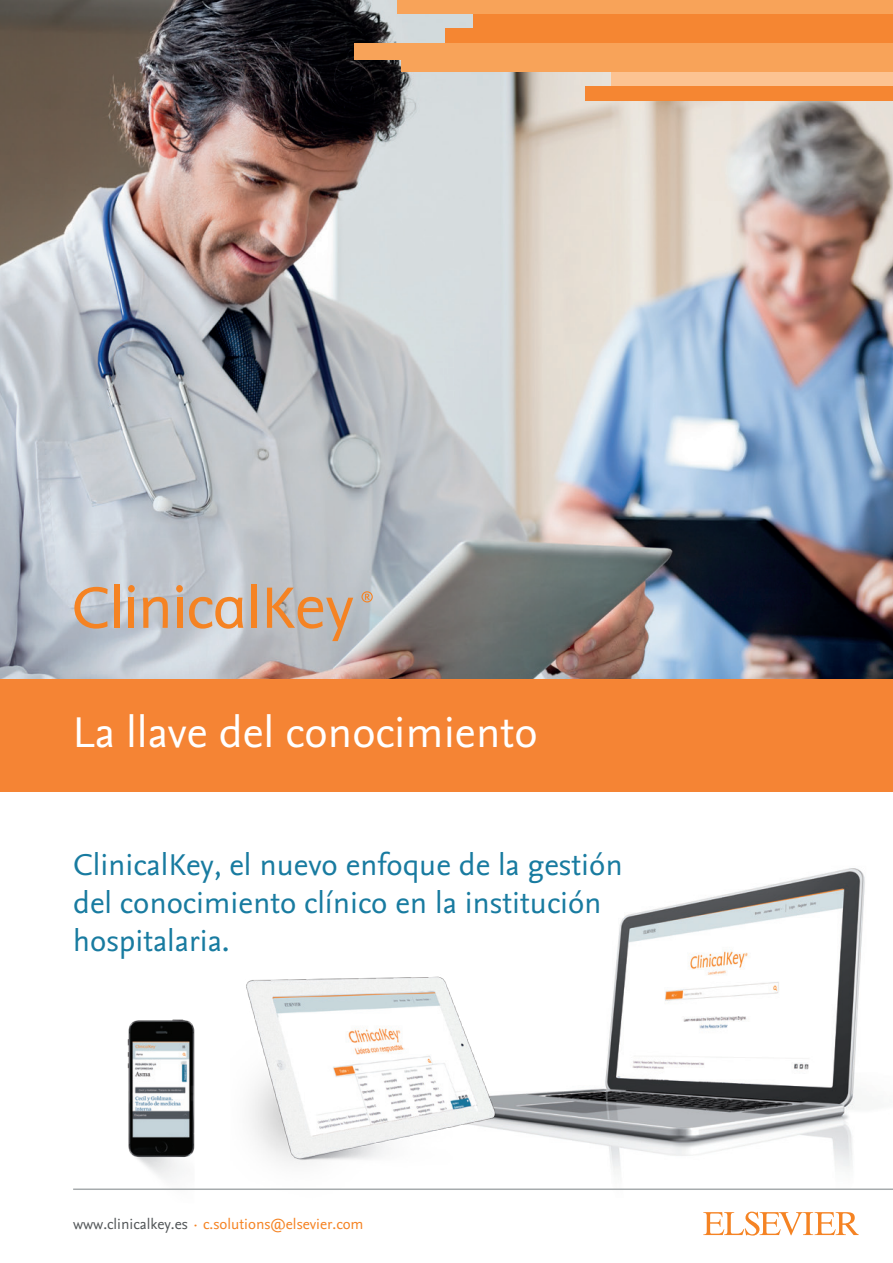
<style>
.page{position:relative;width:893px;height:1263px;background:#fff}
.page>*{position:absolute;margin:0;border:0;box-sizing:border-box;transform-origin:0 0}
.t1{font:45px "Nexus Sans Pro";color:#fff}
.t2{font:31.5px/37.8px "Nexus Sans Pro";color:#187ba0}
.t3{font:15.3px "Nexus Sans Pro";color:#f58323}
.s1{color:#525658}
</style>
<div class="page">
<img style="left:565px;top:868px;width:300px;height:302px">
<img style="left:246px;top:976px;width:319px;height:188px">
<img style="left:127px;top:1019px;width:68px;height:160px">
<img style="left:0;top:0;width:893px;height:679px">
<div style="left:0;top:679px;width:893px;height:113px;background:#f58434"></div>
<div style="left:611px;top:72px;width:282px;height:15px;background:#fcc392"></div>
<div style="left:446px;top:28px;width:447px;height:15px;background:#f58632"></div>
<div style="left:397px;top:0;width:496px;height:14px;background:#f8a359"></div>
<div style="left:586px;top:87px;width:307px;height:14px;background:#f58632"></div>
<div style="left:474px;top:14px;width:419px;height:16px;background:#f58632"></div>
<div style="left:354px;top:43px;width:539px;height:16px;background:#f8a359"></div>
<div style="left:401px;top:57px;width:492px;height:15px;background:#f8a359"></div>
<svg style="left:703px;top:1211px;width:156px;height:24px"></svg>
<hr style="left:73px;top:1188px;width:820px;height:2px;background:#a6abad">
<svg style="left:361px;top:591px;width:12px;height:11px"></svg>
<svg style="left:74px;top:587px;width:34px;height:42px"></svg>
<div style="left:114px;top:584px;width:6px;height:44px;background:#f58323"></div>
<div style="left:129px;top:598px;width:5px;height:30px;background:#f58323"></div>
<div style="left:128px;top:585px;width:7px;height:7px;background:#f58323;border-radius:50%"></div>
<svg style="left:143px;top:597px;width:25px;height:31px"></svg>
<div style="left:177px;top:598px;width:5px;height:30px;background:#f58323"></div>
<div style="left:176px;top:585px;width:7px;height:7px;background:#f58323;border-radius:50%"></div>
<svg style="left:189px;top:597px;width:54px;height:32px;background:#dbaf8b"></svg>
<div style="left:251px;top:584px;width:5px;height:44px;background:#f58323"></div>
<svg style="left:267px;top:588px;width:86px;height:53px;background:#c8ad97"></svg>
<h1 class="t1" style="left:72px;top:698px;width:467px">La llave del conocimiento</h1>
<p class="t2" style="left:73px;top:844px;width:551px">ClinicalKey, el nuevo enfoque de la gestión del conocimiento clínico en la institución hospitalaria.</p>
<p class="t3" style="left:73px;top:1212px;width:292px"><span class="s1">www.clinicalkey.es</span> · c.solutions@elsevier.com</p>
</div>
